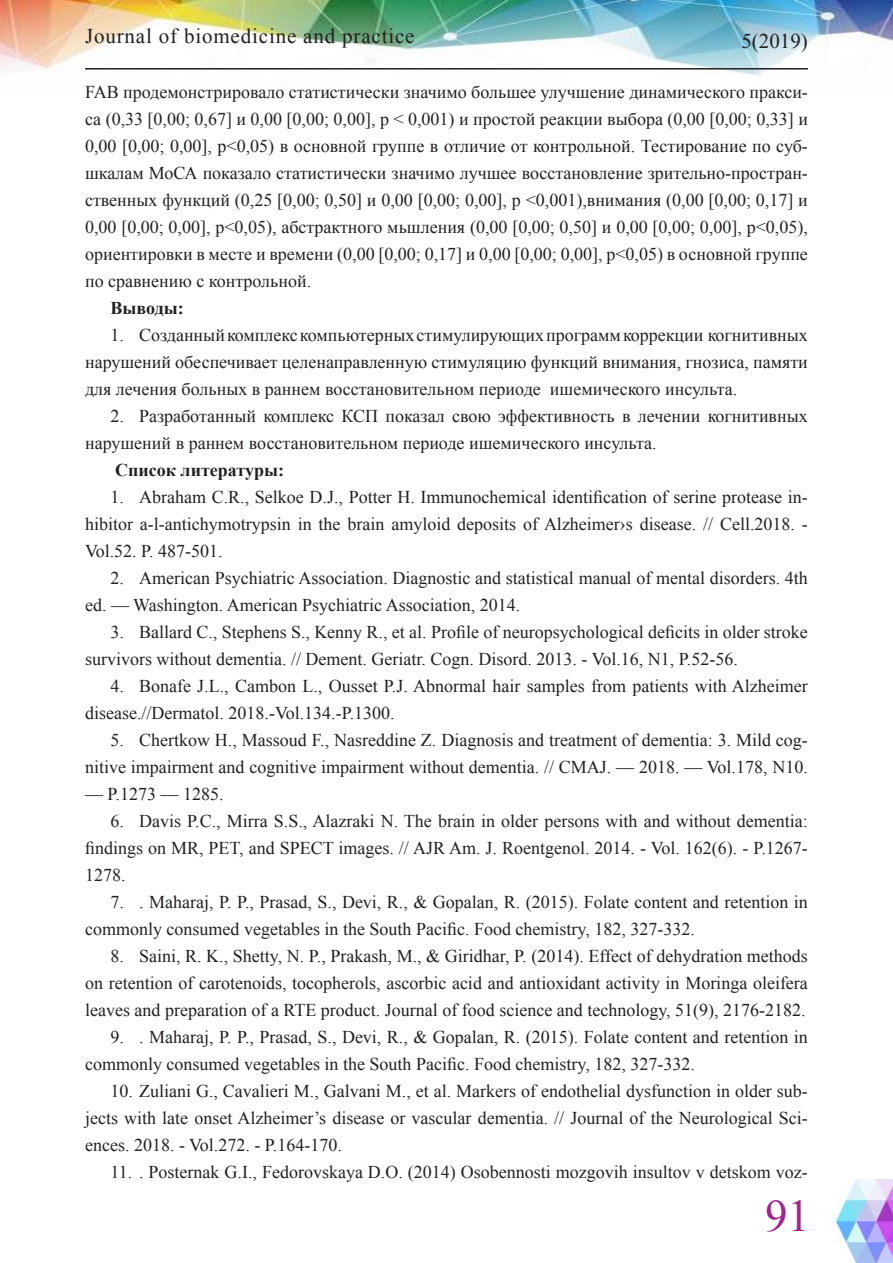
<style>
.page{position:relative;width:893px;height:1263px;background:#fff}
.page>*{position:absolute;margin:0;border:0;box-sizing:border-box;transform-origin:0 0}
.t1{font:45px "Times New Roman";color:#a0238e}
.t2{font:21px "Times New Roman";letter-spacing:.04em;color:#231f20}
.t3{font:18px/27px "Times New Roman";color:#231f20;text-align:justify}
.t4{font:700 18px "Times New Roman";color:#231f20}
</style>
<div class="page">
<img style="left:0;top:0;width:893px;height:76px">
<hr style="left:85px;top:68px;width:723px;height:2px;background:#231f20">
<img style="left:834px;top:1179px;width:59px;height:84px">
<p class="t2" style="left:85px;top:22px;width:331px">Journal of biomedicine and practice</p>
<p class="t2" style="left:741px;top:26px;width:68px">5(2019)</p>
<p class="t3" style="left:85px;top:78px;width:724px">FAB продемонстрировало статистически значимо большее улучшение динамического пракси&shy;са (0,33 [0,00; 0,67] и 0,00 [0,00; 0,00], р &lt; 0,001) и простой реакции выбора (0,00 [0,00; 0,33] и 0,00 [0,00; 0,00], р&lt;0,05) в основной группе в отличие от контрольной. Тестирование по суб&shy;шкалам МоСА показало статистически значимо лучшее восстановление зрительно-простран&shy;ственных функций (0,25 [0,00; 0,50] и 0,00 [0,00; 0,00], р &lt;0,001),внимания (0,00 [0,00; 0,17] и 0,00 [0,00; 0,00], р&lt;0,05), абстрактного мьшления (0,00 [0,00; 0,50] и 0,00 [0,00; 0,00], р&lt;0,05), ориентировки в месте и времени (0,00 [0,00; 0,17] и 0,00 [0,00; 0,00], р&lt;0,05) в основной группе по сравнению с контрольной.</p>
<p class="t4" style="left:111px;top:295px;width:75px">Выводы:</p>
<p class="t3" style="left:85px;top:321px;width:724px;text-indent:26px">1. Созданный комплекс компьютерных стимулирующих программ коррекции когнитивных нарушений обеспечивает целенаправленную стимуляцию функций внимания, гнозиса, памяти для лечения больных в раннем восстановительном периоде ишемического инсульта.</p>
<p class="t3" style="left:85px;top:402px;width:724px;text-indent:26px">2. Разработанный комплекс КСП показал свою эффективность в лечении когнитивных нарушений в раннем восстановительном периоде ишемического инсульта.</p>
<p class="t4" style="left:115px;top:457px;width:171px">Список литературы:</p>
<p class="t3" style="left:85px;top:483px;width:724px;text-indent:26px">1. Abraham C.R., Selkoe D.J., Potter Н. Immunochemical identification of serine protease in&shy;hibitor a-l-antichymotrypsin in the brain amyloid deposits of Alzheimer›s disease. // Cell.2018. - Vol.52. P. 487-501.</p>
<p class="t3" style="left:85px;top:564px;width:724px;text-indent:26px">2. American Psychiatric Association. Diagnostic and statistical manual of mental disorders. 4th ed. — Washington. American Psychiatric Association, 2014.</p>
<p class="t3" style="left:85px;top:618px;width:724px;text-indent:26px">3. Ballard C., Stephens S., Kenny R., et al. Profile of neuropsychological deficits in older stroke survivors without dementia. // Dement. Geriatr. Cogn. Disord. 2013. - Vol.16, N1, P.52-56.</p>
<p class="t3" style="left:85px;top:672px;width:724px;text-indent:26px">4. Bonafe J.L., Cambon L., Ousset P.J. Abnormal hair samples from patients with Alzheimer disease.//Dermatol. 2018.-Vol.134.-P.1300.</p>
<p class="t3" style="left:85px;top:726px;width:724px;text-align:right">5. Chertkow H., Massoud F., Nasreddine Z. Diagnosis and treatment of dementia: 3. Mild cog&shy;nitive impairment and cognitive impairment without dementia. // CMAJ. — 2018. — Vol.178, N10.</p>
<p class="t3" style="left:85px;top:780px;width:140px">— P.1273 — 1285.</p>
<p class="t3" style="left:85px;top:807px;width:724px;text-indent:26px">6. Davis P.C., Mirra S.S., Alazraki N. The brain in older persons with and without dementia: findings on MR, PET, and SPECT images. // AJR Am. J. Roentgenol. 2014. - Vol. 162(6). - P.1267- 1278.</p>
<p class="t3" style="left:85px;top:888px;width:724px;text-indent:26px">7. . Maharaj, P. P., Prasad, S., Devi, R., &amp; Gopalan, R. (2015). Folate content and retention in commonly consumed vegetables in the South Pacific. Food chemistry, 182, 327-332.</p>
<p class="t3" style="left:85px;top:942px;width:724px;text-indent:26px">8. Saini, R. K., Shetty, N. P., Prakash, M., &amp; Giridhar, P. (2014). Effect of dehydration methods on retention of carotenoids, tocopherols, ascorbic acid and antioxidant activity in Moringa oleifera leaves and preparation of a RTE product. Journal of food science and technology, 51(9), 2176-2182.</p>
<p class="t3" style="left:85px;top:1023px;width:724px;text-indent:26px">9. . Maharaj, P. P., Prasad, S., Devi, R., &amp; Gopalan, R. (2015). Folate content and retention in commonly consumed vegetables in the South Pacific. Food chemistry, 182, 327-332.</p>
<p class="t3" style="left:85px;top:1077px;width:724px;text-indent:26px">10. Zuliani G., Cavalieri M., Galvani M., et al. Markers of endothelial dysfunction in older sub&shy;jects with late onset Alzheimer’s disease or vascular dementia. // Journal of the Neurological Sci&shy;ences. 2018. - Vol.272. - P.164-170.</p>
<p class="t3" style="left:111px;top:1158px;width:699px">11. . Posternak G.I., Fedorovskaya D.O. (2014) Osobennosti mozgovih insultov v detskom voz-</p>
<h1 class="t1" style="left:765px;top:1186px;width:46px">91</h1>
</div>
